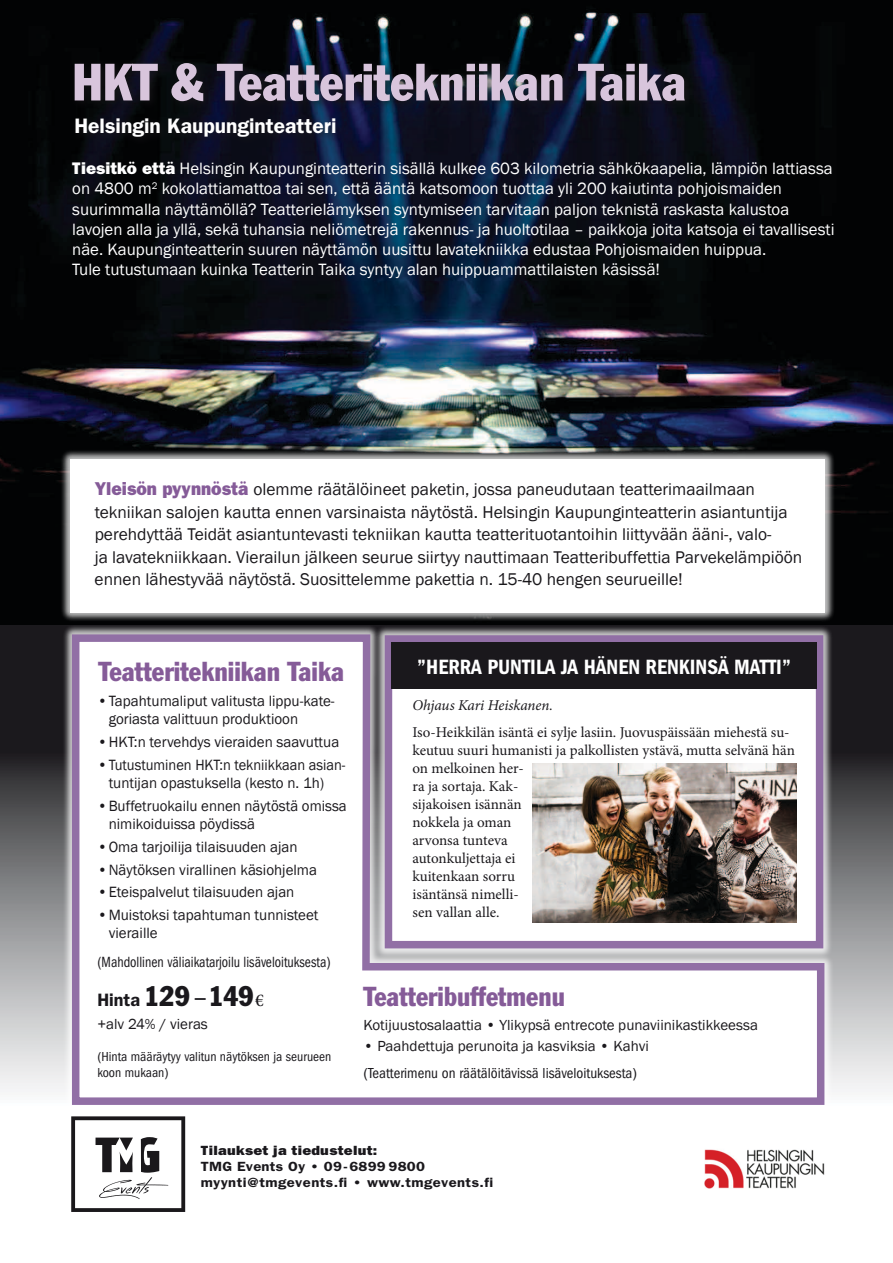
<style>
.page{position:relative;width:893px;height:1263px;background:#fff}
.page>*{position:absolute;margin:0;border:0;box-sizing:border-box;transform-origin:0 0}
.t1{font:condensed 51.6px "Franklin Gothic";color:#d8c5dc}
.t2{font:condensed 27.9px "Franklin Gothic";color:#1a181c}
.t3{font:condensed 27px "Franklin Gothic";color:#855b98}
.t4{font:600 condensed 21.45px "Franklin Gothic";color:#fff}
.t5{font:600 21px "Franklin Gothic";color:#fff}
.t6{font:17.4px/22.5px "Franklin Gothic";color:#1a181c}
.t7{font:16.8px/20.2px "Franklin Gothic";color:#fff}
.t8{font:15.3px/18.3px "Franklin Gothic";color:#1a181c}
.t9{font:condensed 15.3px "Franklin Gothic";color:#1a181c;scale:.9 1}
.t10{font:15px/18px "Minion Pro";color:#1a181c}
.t11{font:15px "Franklin Gothic";color:#1a181c}
.t12{font:condensed 15px "Franklin Gothic";color:#1a181c}
.t13{font:italic 15px "Minion Pro";letter-spacing:-.005em;color:#1a181c}
.t14{font:condensed 13.5px/16.2px "Franklin Gothic";color:#1a181c}
.t15{font:600 13.35px/16px "Franklin Gothic";letter-spacing:.03em;color:#1a181c;scale:1.11 1}
.t16{font:800 13.35px "Franklin Gothic";letter-spacing:.015em;color:#1a181c;scale:1.11 1}
.s1{font-weight:800}
.s2{font-weight:800;font-size:18.6px;color:#855b98}
.s3{font-weight:600;font-stretch:normal;font-size:18px}
.s4{font-stretch:normal}
.s5{font-family:"Minion Pro";font-weight:500;font-stretch:normal;font-size:18px}
</style>
<div class="page">
<svg style="left:1px;top:625px;width:891px;height:587px"></svg>
<img style="left:0;top:0;width:893px;height:625px">
<div style="left:62px;top:624px;width:772px;height:491px;background:#fff;opacity:.75"></div>
<svg style="left:68px;top:631px;width:760px;height:478px"></svg>
<svg style="left:71px;top:1116px;width:114px;height:96px"></svg>
<div style="left:70px;top:58px;width:625px;height:54px;background:#1a181c;opacity:.75"></div>
<div style="left:375px;top:625px;width:458px;height:334px;background:#fff;opacity:.75"></div>
<div style="left:385px;top:635px;width:438px;height:313px;background:#fff;border:8px solid #916fa5"></div>
<div style="left:391px;top:642px;width:425px;height:47px;background:#1a181c"></div>
<div style="left:691px;top:1139px;width:146px;height:60px;background:#fff"></div>
<img style="left:704px;top:1149px;width:121px;height:40px">
<div style="left:60px;top:449px;width:775px;height:173px;background:#fff;opacity:.75"></div>
<div style="left:70px;top:459px;width:755px;height:153px;background:#fff"></div>
<img style="left:533px;top:763px;width:263px;height:159px">
<div style="left:70px;top:114px;width:276px;height:33px;background:#1a181c;opacity:.75"></div>
<h1 class="t1" style="left:72px;top:51px;width:615px">HKT &amp; Teatteritekniikan Taika</h1>
<p class="t5" style="left:74px;top:113px;width:264px">Helsingin Kaupunginteatteri</p>
<p class="t7" style="left:72px;top:159px;width:764px"><span class="s1">Tiesitkö että</span> Helsingin Kaupunginteatterin sisällä kulkee 603 kilometria sähkökaapelia, lämpiön lattiassa on 4800 m<sup>2</sup> kokolattiamattoa tai sen, että ääntä katsomoon tuottaa yli 200 kaiutinta pohjoismaiden suurimmalla näyttämöllä? Teatterielämyksen syntymiseen tarvitaan paljon teknistä raskasta kalustoa lavojen alla ja yllä, sekä tuhansia neliömetrejä rakennus- ja huoltotilaa – paikkoja joita katsoja ei tavallisesti näe. Kaupunginteatterin suuren näyttämön uusittu lavatekniikka edustaa Pohjoismaiden huippua.<br>Tule tutustumaan kuinka Teatterin Taika syntyy alan huippuammattilaisten käsissä!</p>
<p class="t6" style="left:95px;top:479px;width:709px"><span class="s2">Yleisön pyynnöstä</span> olemme räätälöineet paketin, jossa paneudutaan teatterimaailmaan tekniikan salojen kautta ennen varsinaista näytöstä. Helsingin Kaupunginteatterin asiantuntija perehdyttää Teidät asiantuntevasti tekniikan kautta teatterituotantoihin liittyvään ääni-, valo-<br>ja lavatekniikkaan. Vierailun jälkeen seurue siirtyy nauttimaan Teatteribuffettia Parvekelämpiöön ennen lähestyvää näytöstä. Suosittelemme pakettia n. 15-40 hengen seurueille!</p>
<h3 class="t3" style="left:98px;top:654px;width:247px">Teatteritekniikan Taika</h3>
<p class="t4" style="left:417px;top:655px;width:375px">”HERRA PUNTILA JA HÄNEN RENKINSÄ MATTI”</p>
<p class="t8" style="left:109px;top:692px;width:227px;text-indent:-11px">• Tapahtumaliput valitusta lippu-kate&shy;goriasta valittuun produktioon</p>
<p class="t8" style="left:97px;top:733px;width:243px">• HKT:n tervehdys vieraiden saavuttua</p>
<p class="t8" style="left:109px;top:756px;width:238px;text-indent:-11px">• Tutustuminen HKT:n tekniikkaan asian&shy;tuntijan opastuksella (kesto n. 1h)</p>
<p class="t8" style="left:109px;top:797px;width:240px;text-indent:-11px">• Buffetruokailu ennen näytöstä omissa nimikoiduissa pöydissä</p>
<p class="t8" style="left:97px;top:838px;width:202px">• Oma tarjoilija tilaisuuden ajan</p>
<p class="t8" style="left:97px;top:861px;width:221px">• Näytöksen virallinen käsiohjelma</p>
<p class="t8" style="left:97px;top:883px;width:199px">• Eteispalvelut tilaisuuden ajan</p>
<p class="t8" style="left:109px;top:906px;width:211px;text-indent:-11px">• Muistoksi tapahtuman tunnisteet vieraille</p>
<p class="t9" style="left:97px;top:953px;width:261px">(Mahdollinen väliaikatarjoilu lisäveloituksesta)</p>
<p class="t13" style="left:412px;top:695px;width:142px">Ohjaus Kari Heiskanen.</p>
<p class="t10" style="left:412px;top:723px;width:384px">Iso-Heikkilän isäntä ei sylje lasiin. Juovuspäissään miehestä su&shy;keutuu suuri humanisti ja palkollisten ystävä, mutta selvänä hän on melkoinen her-<br>ra ja sortaja. Kak-<br>sijakoisen isännän<br>nokkela ja oman<br>arvonsa tunteva<br>autonkuljettaja ei<br>kuitenkaan sorru<br>isäntänsä nimelli-<br>sen vallan alle.</p>
<h2 class="t2" style="left:97px;top:979px;width:168px"><span class="s3">Hinta</span> 129<span class="s4">–</span>149<span class="s5">€</span></h2>
<p class="t11" style="left:97px;top:1014px;width:112px">+alv 24% / vieras</p>
<p class="t14" style="left:97px;top:1048px;width:236px">(Hinta määräytyy valitun näytöksen ja seurueen koon mukaan)</p>
<h3 class="t3" style="left:364px;top:980px;width:203px">Teatteribuffetmenu</h3>
<p class="t11" style="left:364px;top:1015px;width:396px">Kotijuustosalaattia • Ylikypsä entrecote punaviinikastikkeessa</p>
<p class="t11" style="left:364px;top:1036px;width:287px">• Paahdettuja perunoita ja kasviksia • Kahvi</p>
<p class="t12" style="left:364px;top:1064px;width:275px">(Teatterimenu on räätälöitävissä lisäveloituksesta)</p>
<p class="t16" style="left:201px;top:1142px;width:161px">Tilaukset ja tiedustelut:</p>
<p class="t15" style="left:201px;top:1158px;width:265px">TMG Events Oy • 09-6899 9800 myynti@tmgevents.fi • www.tmgevents.fi</p>
</div>
